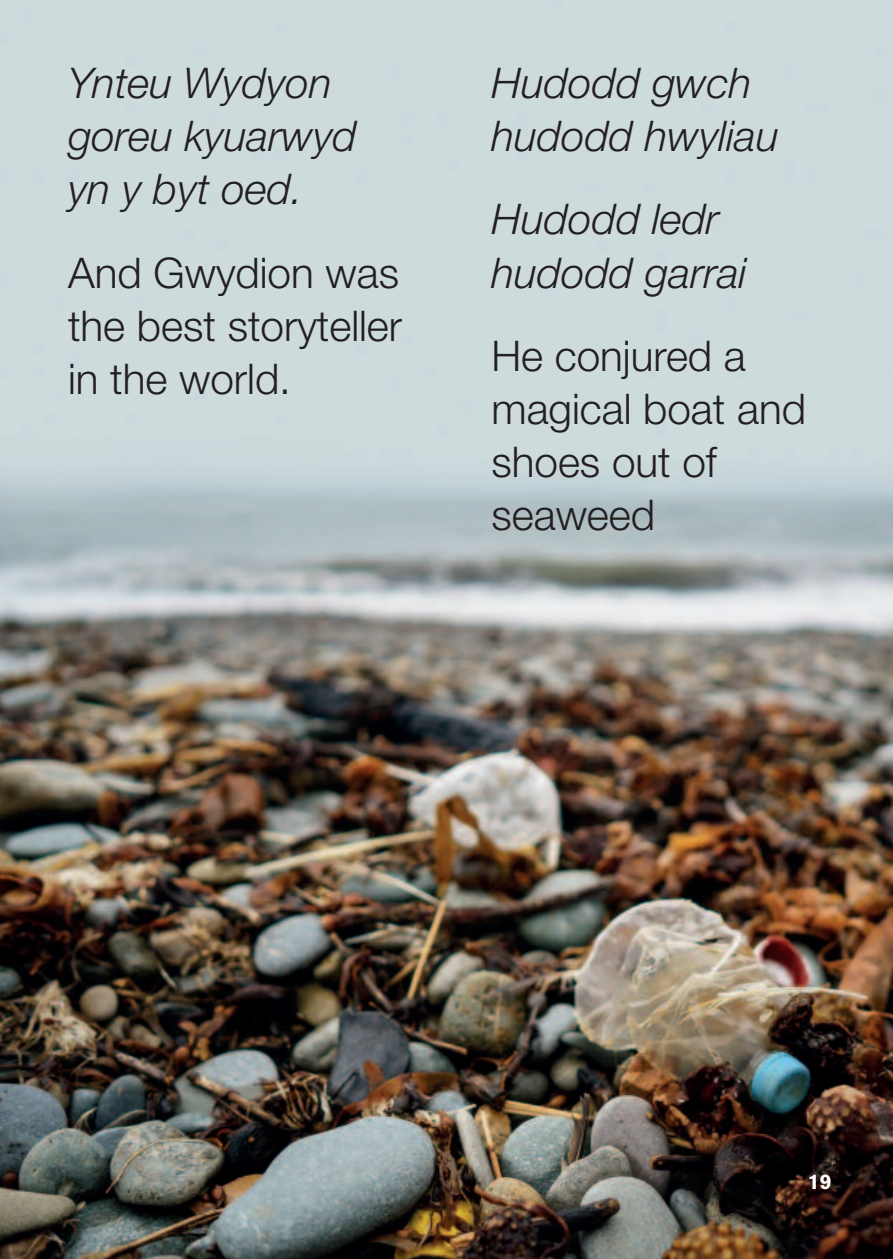
<style>
.page{position:relative;width:893px;height:1259px;background:#fff}
.page>*{position:absolute;margin:0;border:0;box-sizing:border-box;transform-origin:0 0}
.t1{font:300 42.3px/53.1px "Helvetica Neue";color:#231f20;text-align:justify}
.t2{font:italic 300 42.3px/53.1px "Helvetica Neue";color:#231f20}
.t3{font:700 21px "Akzidenz Grotesk BE";color:#fff}
</style>
<div class="page">
<img style="left:0;top:0;width:893px;height:1259px">
<p class="t2" style="left:68px;top:61px;width:290px">Ynteu Wydyon goreu kyuarwyd yn y byt oed.</p>
<p class="t1" style="left:68px;top:250px;width:336px">And Gwydion was the best storyteller in the world.</p>
<p class="t2" style="left:491px;top:61px;width:289px">Hudodd gwch hudodd hwyliau</p>
<p class="t2" style="left:491px;top:197px;width:257px">Hudodd ledr hudodd garrai</p>
<p class="t1" style="left:491px;top:333px;width:316px;text-align:left">He conjured a magical boat and shoes out of seaweed</p>
<p class="t3" style="left:808px;top:1173px;width:25px">19</p>
</div>
